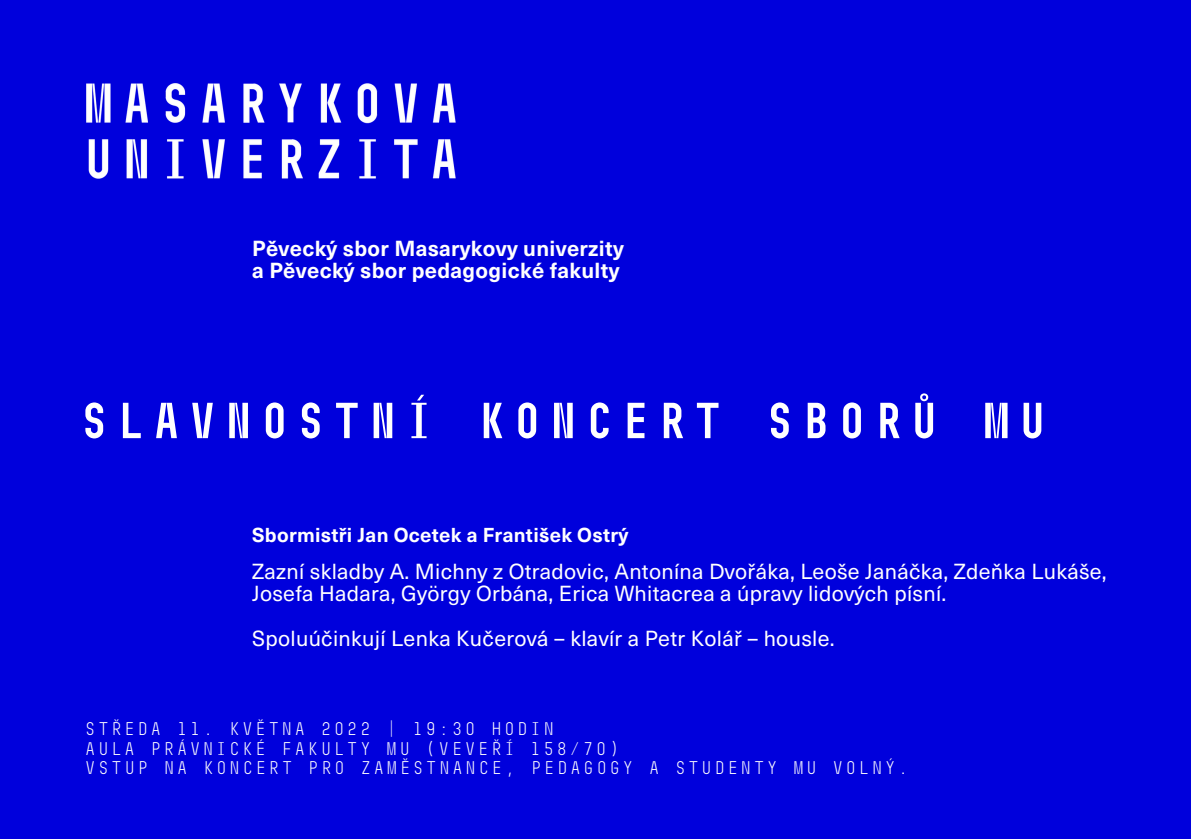
<style>
.page{position:relative;width:1191px;height:839px;background:#fff}
.page>*{position:absolute;margin:0;border:0;box-sizing:border-box;transform-origin:0 0}
.t1{font:700 50.6px "Muni";letter-spacing:.015em;color:#fff}
.t2{font:21.4px/22.6px "Neue Haas Unica Pro";letter-spacing:.015em;color:#fff}
.t3{font:700 21.4px "Neue Haas Unica Pro";letter-spacing:.015em;color:#fff}
.t4{font:700 19.8px "Neue Haas Unica Pro";letter-spacing:.015em;color:#fff}
.t5{font:18.4px "Muni";letter-spacing:.015em;color:#fff}
</style>
<div class="page">
<div style="left:0;top:0;width:1191px;height:838px;background:#0000dc"></div>
<img style="left:86px;top:83px;width:370px;height:96px">
<p class="t3" style="left:252px;top:230px;width:373px">Pěvecký sbor Masarykovy univerzity</p>
<p class="t3" style="left:252px;top:253px;width:369px">a Pěvecký sbor pedagogické fakulty</p>
<p class="t1" style="left:77px;top:390px;width:975px">SLAVNOSTNÍ KONCERT SBORŮ MU</p>
<p class="t4" style="left:252px;top:518px;width:378px">Sbormistři Jan Ocetek a František Ostrý</p>
<p class="t2" style="left:252px;top:558px;width:856px">Zazní skladby A. Michny z Otradovic, Antonína Dvořáka, Leoše Janáčka, Zdeňka Lukáše,<br>Josefa Hadara, György Orbána, Erica Whitacrea a úpravy lidových písní.</p>
<p class="t2" style="left:252px;top:626px;width:584px">Spoluúčinkují Lenka Kučerová – klavír a Petr Kolář – housle.</p>
<p class="t5" style="left:84px;top:717px;width:473px">STŘEDA 11. KVĚTNA 2022 | 19:30 HODIN</p>
<p class="t5" style="left:84px;top:737px;width:538px">AULA PRÁVNICKÉ FAKULTY MU (VEVEŘÍ 158/70)</p>
<p class="t5" style="left:84px;top:756px;width:827px">VSTUP NA KONCERT PRO ZAMĚSTNANCE, PEDAGOGY A STUDENTY MU VOLNÝ.</p>
</div>
